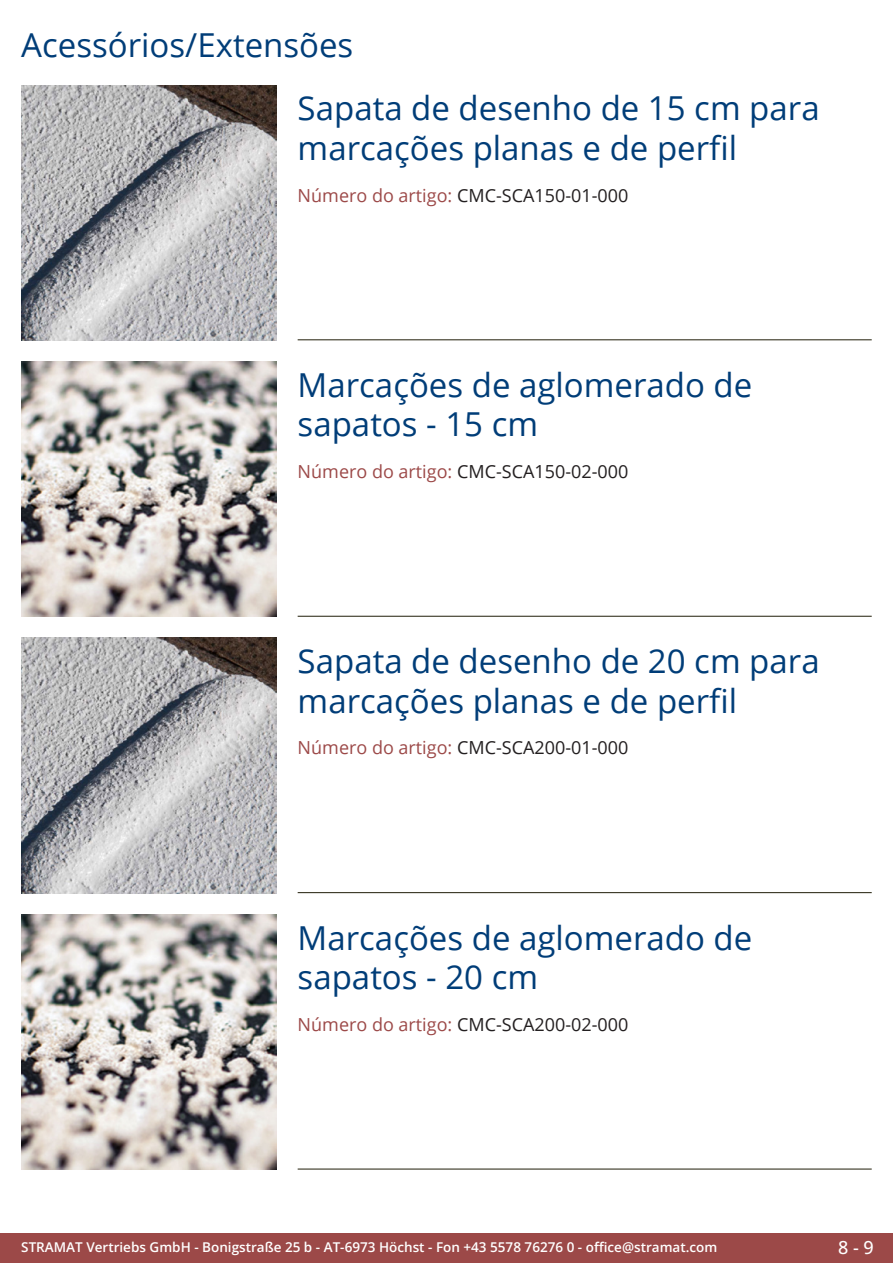
<style>
.page{position:relative;width:893px;height:1263px;background:#fff}
.page>*{position:absolute;margin:0;border:0;box-sizing:border-box;transform-origin:0 0}
.Produkttitel{font:33px/39.6px "Open Sans";color:#003d78}
.RastTitel{font:33px "Open Sans";color:#003d78}
.TechDaten_Überschrif{font:18px "Open Sans";color:#231f20}
.t1{font:500 18px "Open Sans";color:#fff}
.t2{font:600 13.5px "Open Sans";color:#fff}
.s1{color:#9c4948}
</style>
<div class="page">
<div style="left:0;top:1233px;width:893px;height:30px;background:#9c4948"></div>
<hr style="left:298px;top:340px;width:574px;height:1px;background:#201d08">
<hr style="left:298px;top:616px;width:574px;height:1px;background:#201d08">
<hr style="left:298px;top:892px;width:574px;height:1px;background:#201d08">
<hr style="left:298px;top:1169px;width:574px;height:1px;background:#201d08">
<img style="left:21px;top:85px;width:255px;height:255px">
<img style="left:21px;top:361px;width:255px;height:256px">
<img style="left:21px;top:638px;width:255px;height:255px">
<img style="left:21px;top:914px;width:255px;height:255px">
<p class="RastTitel" style="left:21px;top:22px;width:334px">Acessórios/Extensões</p>
<p class="Produkttitel" style="left:298px;top:88px;width:523px">Sapata de desenho de 15 cm para marcações planas e de perfil</p>
<p class="TechDaten_Überschrif" style="left:298px;top:183px;width:332px"><span class="s1">Número do artigo:</span> CMC-SCA150-01-000</p>
<p class="Produkttitel" style="left:298px;top:364px;width:456px">Marcações de aglomerado de sapatos - 15 cm</p>
<p class="TechDaten_Überschrif" style="left:298px;top:459px;width:332px"><span class="s1">Número do artigo:</span> CMC-SCA150-02-000</p>
<p class="Produkttitel" style="left:298px;top:640px;width:523px">Sapata de desenho de 20 cm para marcações planas e de perfil</p>
<p class="TechDaten_Überschrif" style="left:298px;top:735px;width:332px"><span class="s1">Número do artigo:</span> CMC-SCA200-01-000</p>
<p class="Produkttitel" style="left:298px;top:917px;width:456px">Marcações de aglomerado de sapatos - 20 cm</p>
<p class="TechDaten_Überschrif" style="left:298px;top:1012px;width:332px"><span class="s1">Número do artigo:</span> CMC-SCA200-02-000</p>
<p class="t2" style="left:21px;top:1238px;width:698px">STRAMAT Vertriebs GmbH - Bonigstraße 25 b - AT-6973 Höchst - Fon +43 5578 76276 0 - office@stramat.com</p>
<p class="t1" style="left:838px;top:1234px;width:37px">8 - 9</p>
</div>
